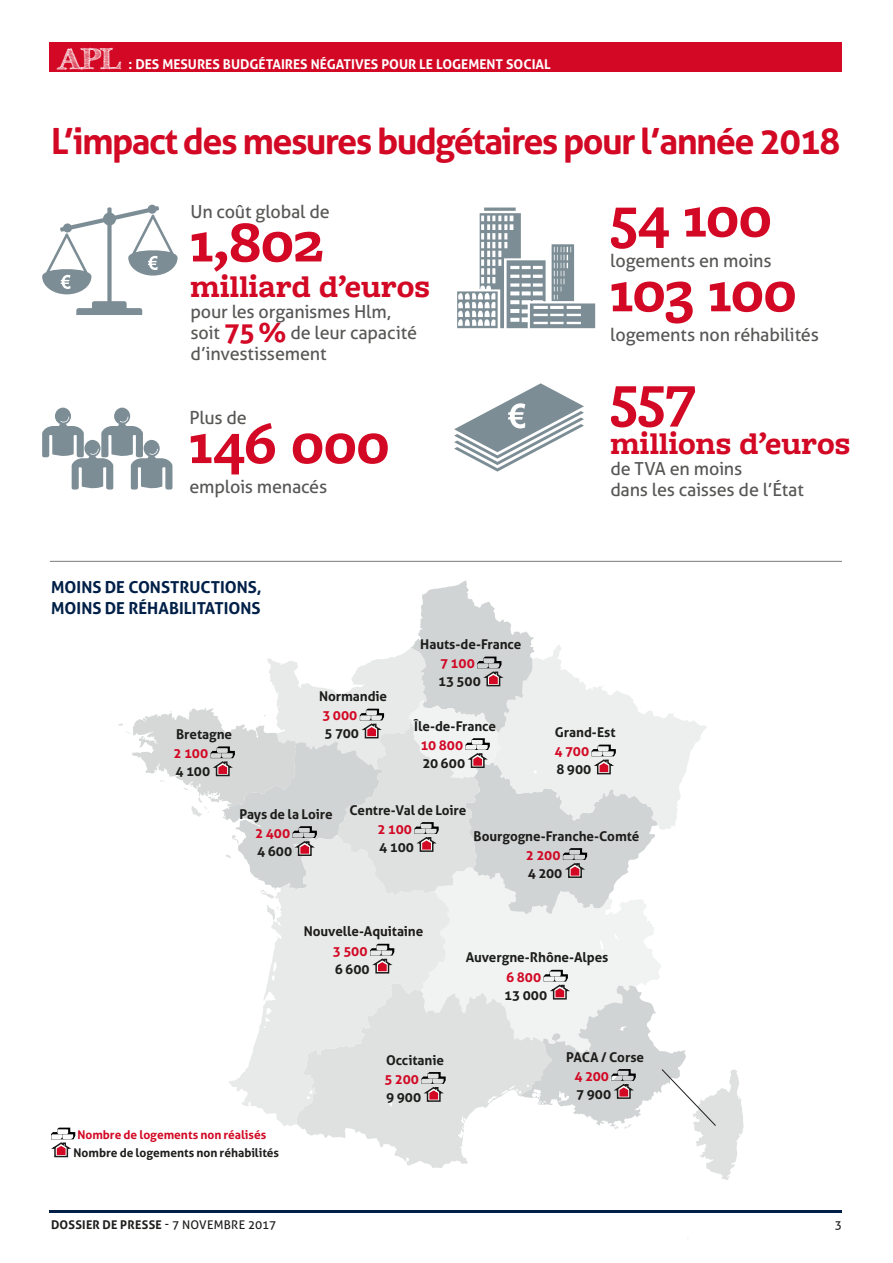
<style>
.page{position:relative;width:893px;height:1263px;background:#fff}
.page>*{position:absolute;margin:0;border:0;box-sizing:border-box;transform-origin:0 0}
.t1{font:700 60px "Freight Macro Pro";color:#d20824}
.t2{font:700 36px "Aller";letter-spacing:-.045em;color:#d20824}
.t3{font:700 33px "Freight Macro Pro";color:#d20824}
.t4{font:700 30px "FFF Tusj";color:#fff}
.t5{font:18px/21px "Aller";letter-spacing:-.01em;color:#575756}
.t6{font:700 16.5px/21px "Aller";color:#001f47}
.t7{font:700 13.5px "Aller";letter-spacing:-.005em;color:#1d1d1b}
.t8{font:700 13.5px "Aller";color:#fff}
.t9{font:700 13.5px "Aller";letter-spacing:.005em;color:#d20824}
.t10{font:700 12px "Aller";color:#1d1d1b}
.t11{font:700 12px "Aller";letter-spacing:.02em;color:#1d1d1b}
.t12{font:700 12px "Aller";letter-spacing:-.005em;color:#d20824}
.t13{font:12px "Aller";color:#1d1d1b}
.s1{font-weight:700;font-size:27px;color:#d20824}
.s2{font-weight:400}
</style>
<div class="page">
<hr style="left:50px;top:1210px;width:792px;height:3px;background:#001f47">
<div style="left:50px;top:43px;width:792px;height:29px;background:#d20824"></div>
<svg style="left:457px;top:208px;width:138px;height:120px"></svg>
<svg style="left:42px;top:408px;width:130px;height:82px"></svg>
<svg style="left:42px;top:205px;width:136px;height:110px"></svg>
<svg style="left:454px;top:383px;width:130px;height:89px"></svg>
<svg style="left:118px;top:580px;width:626px;height:600px"></svg>
<svg style="left:51px;top:1127px;width:24px;height:31px"></svg>
<hr style="left:50px;top:561px;width:792px;height:1px;background:#7c7b7b">
<h3 class="t4" style="left:58px;top:41px;width:64px">APL</h3>
<p class="t8" style="left:128px;top:56px;width:424px">: DES MESURES BUDGÉTAIRES NÉGATIVES POUR LE LOGEMENT SOCIAL</p>
<h2 class="t2" style="left:51px;top:119px;width:791px">L’impact des mesures budgétaires pour l’année 2018</h2>
<h3 class="t5" style="left:190px;top:201px;width:141px">Un coût global de</h3>
<h1 class="t1" style="left:190px;top:200px;width:135px">1,802</h1>
<h3 class="t3" style="left:190px;top:264px;width:241px">milliard d’euros</h3>
<h3 class="t5" style="left:190px;top:302px;width:228px">pour les organismes Hlm, soit <span class="s1">75%</span> de leur capacité d’investissement</h3>
<h3 class="t5" style="left:189px;top:407px;width:59px">Plus de</h3>
<h1 class="t1" style="left:189px;top:402px;width:201px">146 000</h1>
<h3 class="t5" style="left:189px;top:476px;width:139px">emplois menacés</h3>
<p class="t6" style="left:51px;top:576px;width:212px">MOINS DE CONSTRUCTIONS,<br>MOINS DE RÉHABILITATIONS</p>
<p class="t7" style="left:420px;top:636px;width:103px">Hauts-de-France</p>
<p class="t9" style="left:440px;top:655px;width:36px">7 100</p>
<p class="t7" style="left:438px;top:673px;width:44px">13 500</p>
<h1 class="t1" style="left:610px;top:175px;width:163px">54 100</h1>
<h3 class="t5" style="left:610px;top:250px;width:163px">logements en moins</h3>
<h1 class="t1" style="left:610px;top:250px;width:188px">103 100</h1>
<h3 class="t5" style="left:610px;top:324px;width:210px">logements non réhabilités</h3>
<h1 class="t1" style="left:610px;top:354px;width:88px">557</h1>
<h3 class="t3" style="left:610px;top:420px;width:242px">millions d’euros</h3>
<h3 class="t5" style="left:610px;top:458px;width:195px">de TVA en moins<br>dans les caisses de l’État</h3>
<p class="t7" style="left:319px;top:688px;width:70px">Normandie</p>
<p class="t9" style="left:322px;top:707px;width:37px">3 000</p>
<p class="t7" style="left:414px;top:718px;width:83px">Île-de-France</p>
<p class="t9" style="left:420px;top:737px;width:44px">10 800</p>
<p class="t7" style="left:422px;top:755px;width:44px">20 600</p>
<p class="t7" style="left:555px;top:724px;width:62px">Grand-Est</p>
<p class="t9" style="left:555px;top:743px;width:36px">4 700</p>
<p class="t7" style="left:556px;top:761px;width:36px">8 900</p>
<p class="t7" style="left:176px;top:726px;width:58px">Bretagne</p>
<p class="t7" style="left:325px;top:725px;width:36px">5 700</p>
<p class="t9" style="left:174px;top:745px;width:36px">2 100</p>
<p class="t7" style="left:175px;top:763px;width:36px">4 100</p>
<p class="t7" style="left:239px;top:806px;width:95px">Pays de la Loire</p>
<p class="t9" style="left:255px;top:825px;width:37px">2 400</p>
<p class="t7" style="left:257px;top:843px;width:37px">4 600</p>
<p class="t7" style="left:350px;top:801px;width:118px">Centre-Val de Loire</p>
<p class="t9" style="left:377px;top:821px;width:36px">2 100</p>
<p class="t7" style="left:379px;top:839px;width:36px">4 100</p>
<p class="t7" style="left:474px;top:827px;width:167px">Bourgogne-Franche-Comté</p>
<p class="t9" style="left:526px;top:847px;width:36px">2 200</p>
<p class="t7" style="left:528px;top:865px;width:36px">4 200</p>
<p class="t12" style="left:77px;top:1127px;width:190px">Nombre de logements non réalisés</p>
<p class="t10" style="left:74px;top:1145px;width:207px">Nombre de logements non réhabilités</p>
<p class="t7" style="left:304px;top:923px;width:121px">Nouvelle-Aquitaine</p>
<p class="t9" style="left:333px;top:942px;width:36px">3 500</p>
<p class="t7" style="left:335px;top:960px;width:37px">6 600</p>
<p class="t7" style="left:386px;top:1051px;width:59px">Occitanie</p>
<p class="t9" style="left:384px;top:1071px;width:36px">5 200</p>
<p class="t7" style="left:386px;top:1089px;width:36px">9 900</p>
<p class="t7" style="left:466px;top:949px;width:144px">Auvergne-Rhône-Alpes</p>
<p class="t9" style="left:506px;top:968px;width:36px">6 800</p>
<p class="t7" style="left:504px;top:986px;width:45px">13 000</p>
<p class="t7" style="left:566px;top:1048px;width:79px">PACA / Corse</p>
<p class="t9" style="left:574px;top:1068px;width:36px">4 200</p>
<p class="t7" style="left:576px;top:1086px;width:36px">7 900</p>
<p class="t11" style="left:51px;top:1217px;width:227px">DOSSIER DE PRESSE <span class="s2">- 7 NOVEMBRE 2017</span></p>
<p class="t13" style="left:835px;top:1217px;width:9px">3</p>
</div>
